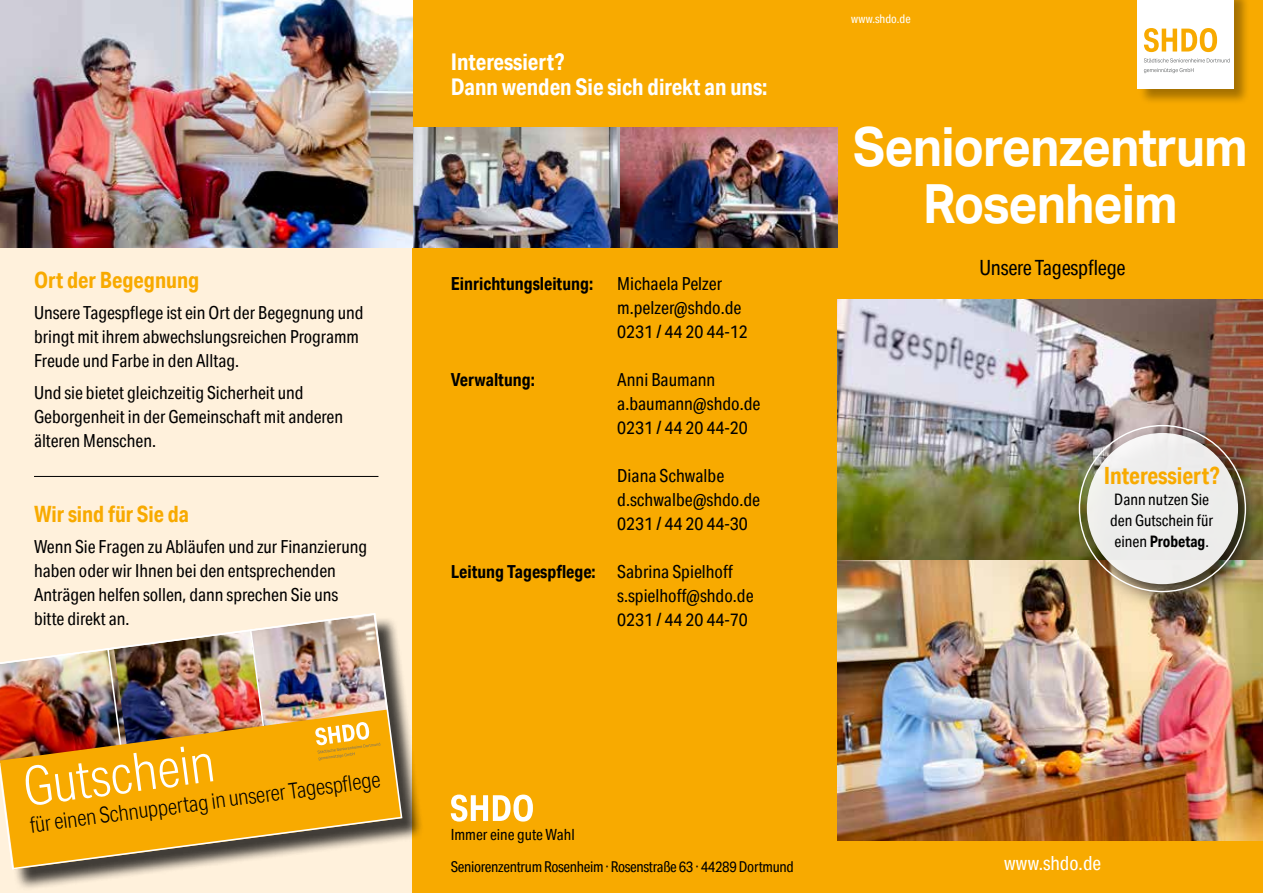
<style>
.page{position:relative;width:1263px;height:893px;background:#fff}
.page>*{position:absolute;margin:0;border:0;box-sizing:border-box;transform-origin:0 0}
.t1{font:700 54px/57px "Aktiv Grotesk";letter-spacing:-.02em;color:#fff;text-align:center;scale:.92 1}
.t2{font:300 53.4px "Aktiv Grotesk Cd";color:#fff}
.t3{font:700 23.7px "Aktiv Grotesk Cd";color:#f8aa00}
.t4{font:700 23.1px/24.9px "Aktiv Grotesk Cd";color:#fff}
.t5{font:700 22.5px "Aktiv Grotesk Cd";color:#f8aa00}
.t6{font:300 21.9px "Aktiv Grotesk Cd";color:#000}
.t7{font:21px "Aktiv Grotesk Cd";letter-spacing:-.01em;color:#000}
.t8{font:19.5px "Aktiv Grotesk Cd";color:#fff}
.t9{font:18px/24px "Aktiv Grotesk Cd";color:#000}
.t10{font:700 18px "Aktiv Grotesk Cd";color:#000}
.t11{font:15.9px/21.1px "Aktiv Grotesk Cd";color:#000}
.t12{font:15.45px "Aktiv Grotesk Cd";color:#000}
.t13{font:15px "Aktiv Grotesk Cd";letter-spacing:-.02em;color:#000}
.t14{font:12px "Aktiv Grotesk Cd";color:#fff}
.s1{font-weight:700}
</style>
<div class="page">
<div style="left:0;top:0;width:412px;height:893px;background:#fff1dc"></div>
<div style="left:412px;top:0;width:851px;height:893px;background:#f8aa00"></div>
<img style="left:412px;top:128px;width:208px;height:120px">
<img style="left:620px;top:128px;width:217px;height:120px">
<img style="left:0;top:0;width:412px;height:248px">
<img style="left:838px;top:299px;width:425px;height:262px">
<img style="left:838px;top:561px;width:425px;height:279px">
<div style="left:1076px;top:422px;width:187px;height:191px;background:#000;opacity:.75"></div>
<div style="left:1087px;top:433px;width:151px;height:151px;background:#ededeb;border-radius:50%"></div>
<svg style="left:451px;top:795px;width:82px;height:27px"></svg>
<hr style="left:34px;top:476px;width:344px;height:1px;background:#000">
<div style="left:0;top:617px;width:424px;height:274px;background:#000;opacity:.75"></div>
<img style="left:0;top:613px;width:403px;height:257px">
<div style="left:1138px;top:0;width:113px;height:105px;background:#000;opacity:.33"></div>
<div style="left:1137px;top:0;width:97px;height:89px;background:#fff"></div>
<svg style="left:1144px;top:58px;width:86px;height:4px"></svg>
<svg style="left:1144px;top:68px;width:49px;height:5px"></svg>
<svg style="left:1144px;top:28px;width:73px;height:24px"></svg>
<p class="t5" style="left:34px;top:266px;width:167px">Ort der Begegnung</p>
<p class="t9" style="left:34px;top:301px;width:331px">Unsere Tagespflege ist ein Ort der Begegnung und bringt mit ihrem abwechslungsreichen Programm<br>Freude und Farbe in den Alltag.</p>
<p class="t9" style="left:34px;top:380px;width:311px">Und sie bietet gleichzeitig Sicherheit und<br>Geborgenheit in der Gemeinschaft mit anderen älteren Menschen.</p>
<p class="t5" style="left:34px;top:500px;width:157px">Wir sind für Sie da</p>
<p class="t9" style="left:34px;top:535px;width:335px">Wenn Sie Fragen zu Abläufen und zur Finanzierung haben oder wir Ihnen bei den entsprechenden Anträgen helfen sollen, dann sprechen Sie uns bitte direkt an.</p>
<h2 class="t2" style="left:19px;top:757px;width:194px;rotate:-8deg">Gutschein</h2>
<p class="t6" style="left:28px;top:811px;width:355px;rotate:-7deg">für einen Schnuppertag in unserer Tagespflege</p>
<p class="t4" style="left:451px;top:49px;width:318px">Interessiert?<br>Dann wenden Sie sich direkt an uns:</p>
<p class="t10" style="left:451px;top:272px;width:144px">Einrichtungsleitung:</p>
<p class="t9" style="left:617px;top:271px;width:132px">Michaela Pelzer m.pelzer@shdo.de<br>0231 / 44 20 44-12</p>
<p class="t10" style="left:451px;top:368px;width:86px">Verwaltung:</p>
<p class="t9" style="left:617px;top:367px;width:145px">Anni Baumann a.baumann@shdo.de<br>0231 / 44 20 44-20</p>
<p class="t9" style="left:617px;top:463px;width:144px">Diana Schwalbe d.schwalbe@shdo.de<br>0231 / 44 20 44-30</p>
<p class="t9" style="left:617px;top:559px;width:138px;text-indent:-166px"><span class="s1">Leitung Tagespflege:</span> Sabrina Spielhoff s.spielhoff@shdo.de<br>0231 / 44 20 44-70</p>
<p class="t14" style="left:851px;top:12px;width:61px">www.shdo.de</p>
<h1 class="t1" style="left:853px;top:119px;width:430px">Seniorenzentrum<br>Rosenheim</h1>
<p class="t7" style="left:979px;top:255px;width:148px">Unsere Tagespflege</p>
<h3 class="t3" style="left:1104px;top:460px;width:117px">Interessiert?</h3>
<p class="t11" style="left:1110px;top:488px;width:104px">Dann nutzen Sie den Gutschein für einen <span class="s1">Probetag</span>.</p>
<p class="t12" style="left:451px;top:825px;width:126px">Immer eine gute Wahl</p>
<p class="t13" style="left:451px;top:858px;width:345px">Seniorenzentrum Rosenheim · Rosenstraße 63 · 44289 Dortmund</p>
<p class="t8" style="left:1004px;top:852px;width:99px">www.shdo.de</p>
</div>
